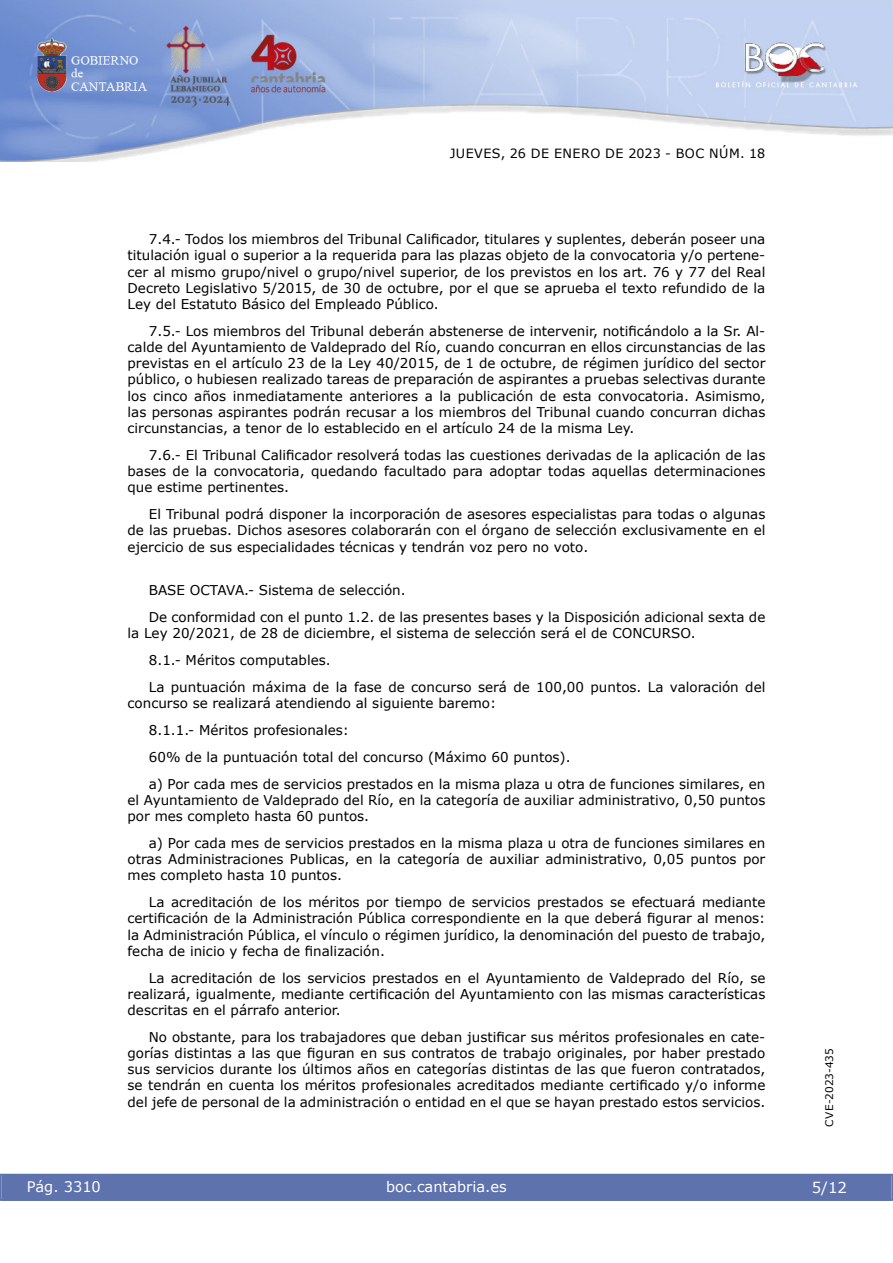
<style>
.page{position:relative;width:893px;height:1263px;background:#fff}
.page>*{position:absolute;margin:0;border:0;box-sizing:border-box;transform-origin:0 0}
.t1{font:15px "Verdana 2";color:#fff}
.t2{font:14.55px "Verdana 2";color:#fff}
.inicio_de_parrafo{font:13.5px/16.2px "Verdana 2";color:#000;text-align:justify}
.inicio_de_parrafo-2{font:13.5px/16.2px "Verdana";color:#000;text-align:justify}
.t3{font:12.75px "Verdana 2";letter-spacing:.035em;color:#000}
.t4{font:10.5px "Verdana 2";color:#000}
.s1{font-family:"Verdana"}
.s2{font-family:"Verdana 2"}
</style>
<div class="page">
<img style="left:0;top:0;width:893px;height:161px">
<div style="left:1px;top:1174px;width:890px;height:27px;background:#5e73ae"></div>
<p class="t3" style="left:450px;top:144px;width:317px">JUEVES, 26 DE ENERO DE 2023 - BOC NÚM. 18</p>
<p class="inicio_de_parrafo" style="left:128px;top:231px;width:639px;text-indent:21px"><span class="s1">7.4.- Todos los miembros del Tribunal Calificador, titulares y suplentes, deberán poseer una </span>titulación igual o superior a la requerida para las plazas objeto de la convocatoria y/o pertene&shy;cer al mismo grupo/nivel o grupo/nivel superior, de los previstos en los art. 76 y 77 del Real Decreto Legislativo 5/2015, de 30 de octubre, por el que se aprueba el texto refundido de la Ley del Estatuto Básico del Empleado Público.</p>
<p class="inicio_de_parrafo" style="left:128px;top:323px;width:639px;text-indent:21px"><span class="s1">7.5.- Los miembros del Tribunal deberán abstenerse de intervenir, notificándolo a la Sr. Al&shy;</span>calde del Ayuntamiento de Valdeprado del Río, cuando concurran en ellos circunstancias de las previstas en el artículo 23 de la Ley 40/2015, de 1 de octubre, de régimen jurídico del sector público, o hubiesen realizado tareas de preparación de aspirantes a pruebas selectivas durante <span class="s1">los cinco años inmediatamente anteriores a la publicación de esta convocatoria. Asimismo, </span>las personas aspirantes podrán recusar a los miembros del Tribunal cuando concurran dichas circunstancias, a tenor de lo establecido en el artículo 24 de la misma Ley.</p>
<p class="inicio_de_parrafo" style="left:128px;top:447px;width:639px;text-indent:21px"><span class="s1">7.6.- El Tribunal Calificador resolverá todas las cuestiones derivadas de la aplicación de las </span>bases de la convocatoria, quedando facultado para adoptar todas aquellas determinaciones que estime pertinentes.</p>
<p class="inicio_de_parrafo" style="left:128px;top:506px;width:639px;text-indent:21px">El Tribunal podrá disponer la incorporación de asesores especialistas para todas o algunas de las pruebas. Dichos asesores colaborarán con el órgano de selección exclusivamente en el ejercicio de sus especialidades técnicas y tendrán voz pero no voto.</p>
<p class="inicio_de_parrafo" style="left:149px;top:582px;width:258px">BASE OCTAVA.- Sistema de selección.</p>
<p class="inicio_de_parrafo" style="left:128px;top:609px;width:639px;text-indent:21px">De conformidad con el punto 1.2. de las presentes bases y la Disposición adicional sexta de la Ley 20/2021, de 28 de diciembre, el sistema de selección será el de CONCURSO.</p>
<p class="inicio_de_parrafo" style="left:149px;top:652px;width:183px">8.1.- Méritos computables.</p>
<p class="inicio_de_parrafo" style="left:128px;top:679px;width:639px;text-indent:21px">La puntuación máxima de la fase de concurso será de 100,00 puntos. La valoración del <span class="s1">concurso se realizará atendiendo al siguiente baremo:</span></p>
<p class="inicio_de_parrafo-2" style="left:149px;top:722px;width:202px">8.1.1.- Méritos profesionales:</p>
<p class="inicio_de_parrafo-2" style="left:149px;top:749px;width:423px">60% de la puntuación total del concurso (Máximo 60 puntos).</p>
<p class="inicio_de_parrafo" style="left:128px;top:775px;width:639px;text-indent:21px"><span class="s1">a) Por cada mes de servicios prestados en la misma plaza u otra de funciones similares, en </span>el Ayuntamiento de Valdeprado del Río, en la categoría de auxiliar administrativo, 0,50 puntos por mes completo hasta 60 puntos.</p>
<p class="inicio_de_parrafo" style="left:128px;top:835px;width:639px;text-indent:21px"><span class="s1">a) Por cada mes de servicios prestados en la misma plaza u otra de funciones similares en </span>otras Administraciones Publicas, en la categoría de auxiliar administrativo, 0,05 puntos por mes completo hasta 10 puntos.</p>
<p class="inicio_de_parrafo" style="left:128px;top:894px;width:639px;text-indent:21px">La acreditación de los méritos por tiempo de servicios prestados se efectuará mediante <span class="s1">certificación de la Administración Pública correspondiente en la que deberá figurar al menos: </span>la Administración Pública, el vínculo o régimen jurídico, la denominación del puesto de trabajo, <span class="s1">fecha de inicio y fecha de finalización.</span></p>
<p class="inicio_de_parrafo" style="left:128px;top:969px;width:639px;text-indent:21px">La acreditación de los servicios prestados en el Ayuntamiento de Valdeprado del Río, se <span class="s1">realizará, igualmente, mediante certificación del Ayuntamiento con las mismas características </span>descritas en el párrafo anterior.</p>
<p class="inicio_de_parrafo-2" style="left:128px;top:1029px;width:639px;text-indent:21px">No obstante, para los trabajadores que deban justificar sus méritos profesionales en cate&shy;gorías distintas a las que figuran en sus contratos de trabajo originales, por haber prestado sus servicios durante los últimos años en categorías distintas de las que fueron contratados, se tendrán en cuenta los méritos profesionales acreditados mediante certificado y/o informe <span class="s2">del jefe de personal de la administración o entidad en el que se hayan prestado estos servicios.</span></p>
<p class="t2" style="left:27px;top:1177px;width:76px">Pág. 3310</p>
<p class="t2" style="left:386px;top:1177px;width:122px">boc.cantabria.es</p>
<p class="t4" style="left:822px;top:1126px;width:80px;rotate:-90deg">CVE-2023-435</p>
<p class="t1" style="left:812px;top:1177px;width:37px">5/12</p>
</div>
